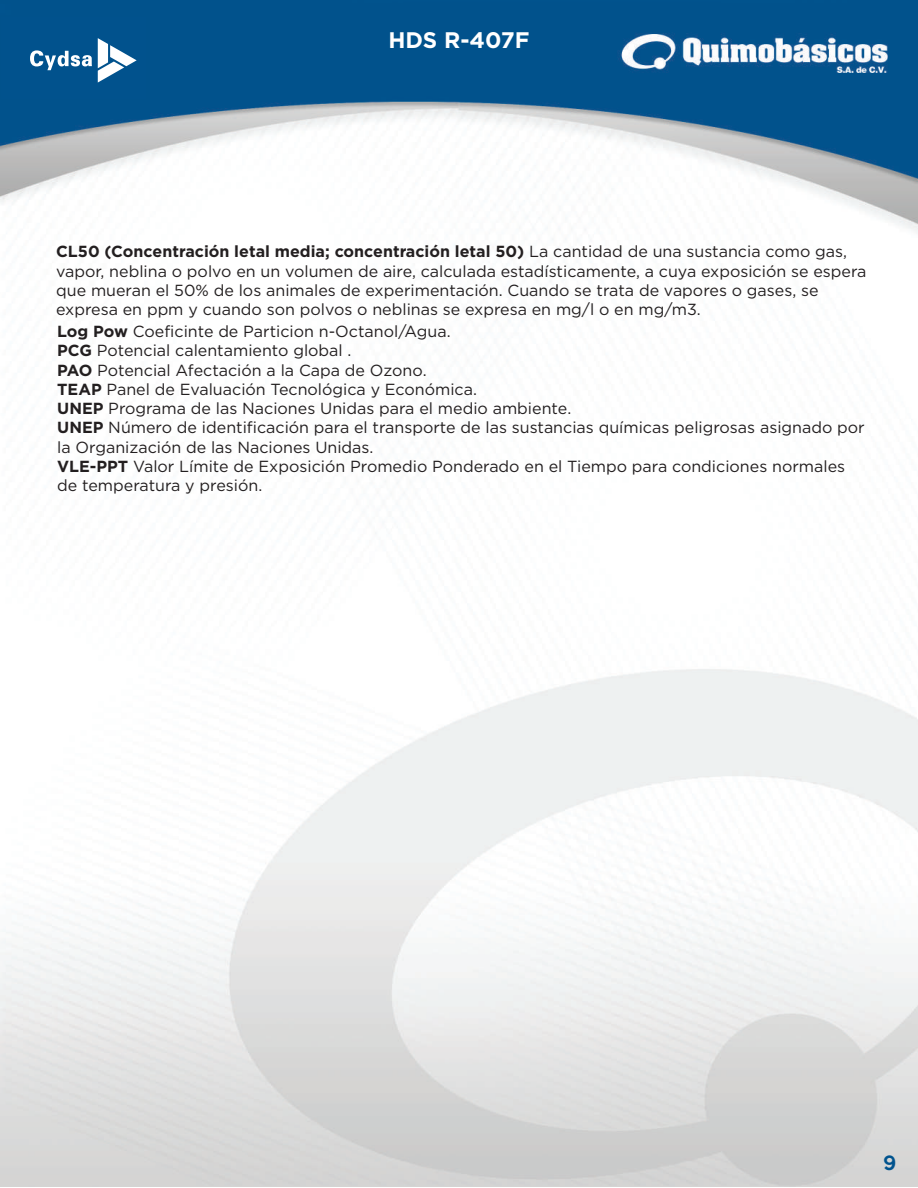
<style>
.page{position:relative;width:918px;height:1188px;background:#fff}
.page>*{position:absolute;margin:0;border:0;box-sizing:border-box;transform-origin:0 0}
.t1{font:700 22.5px "Gotham";color:#fff}
.t2{font:500 18px "Keep Calm";color:#01538e}
.t3{font:16.05px/19.2px "Gotham";color:#231f20}
.s1{font-weight:700}
</style>
<div class="page">
<img style="left:1px;top:0;width:917px;height:1186px">
<div style="left:1px;top:18px;width:145px;height:81px;background:#01528d"></div>
<svg style="left:30px;top:50px;width:62px;height:20px"></svg>
<svg style="left:98px;top:38px;width:39px;height:45px"></svg>
<h1 class="t1" style="left:388px;top:25px;width:143px">HDS R-407F</h1>
<p class="t3" style="left:56px;top:242px;width:812px"><span class="s1">CL50 (Concentración letal media; concentración letal 50)</span> La cantidad de una sustancia como gas, vapor, neblina o polvo en un volumen de aire, calculada estadísticamente, a cuya exposición se espera que mueran el 50% de los animales de experimentación. Cuando se trata de vapores o gases, se expresa en ppm y cuando son polvos o neblinas se expresa en mg/l o en mg/m3.</p>
<p class="t3" style="left:57px;top:322px;width:809px"><span class="s1">Log Pow</span> Coeficinte de Particion n-Octanol/Agua.<br><span class="s1">PCG</span> Potencial calentamiento global .<br><span class="s1">PAO</span> Potencial Afectación a la Capa de Ozono.<br><span class="s1">TEAP</span> Panel de Evaluación Tecnológica y Económica.<br><span class="s1">UNEP</span> Programa de las Naciones Unidas para el medio ambiente.<br><span class="s1">UNEP</span> Número de identificación para el transporte de las sustancias químicas peligrosas asignado por la Organización de las Naciones Unidas.<br><span class="s1">VLE-PPT</span> Valor Límite de Exposición Promedio Ponderado en el Tiempo para condiciones normales de temperatura y presión.</p>
<p class="t2" style="left:883px;top:1148px;width:15px">9</p>
</div>
